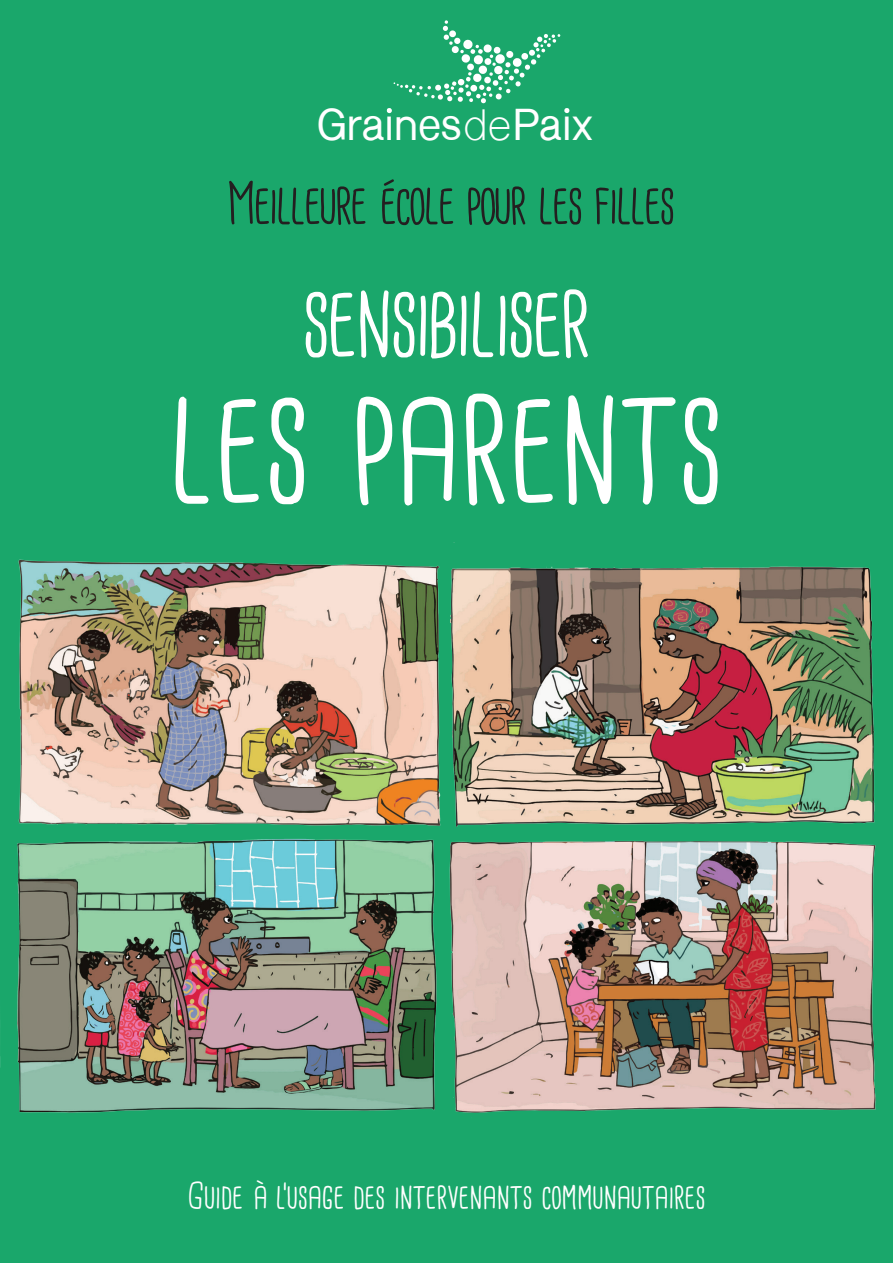
<style>
.page{position:relative;width:893px;height:1263px;background:#1aa76b}
.page>*{position:absolute;margin:0;border:0;box-sizing:border-box;transform-origin:0 0}
.t1{font:166.95px "Cardenio Modern";color:#fff}
.t2{font:102.75px "Cardenio Modern";letter-spacing:-.025em;color:#fff}
.t3{font:57.45px "Cardenio Modern";letter-spacing:-.03em;color:#231f20}
.t4{font:700 41.55px "Shree Dev 0714";letter-spacing:.01em;color:#fff}
.t5{font:36px "Cardenio Modern";letter-spacing:.005em;color:#fff}
.s1{font-weight:400;font-size:41.7px}
</style>
<div class="page">
<svg style="left:386px;top:20px;width:184px;height:93px"></svg>
<img style="left:450px;top:542px;width:425px;height:282px">
<img style="left:449px;top:824px;width:427px;height:289px">
<img style="left:18px;top:559px;width:423px;height:265px">
<img style="left:0;top:824px;width:441px;height:289px">
<p class="t4" style="left:317px;top:102px;width:277px">Graines<span class="s1">de</span>Paix</p>
<p class="t3" style="left:227px;top:170px;width:450px">Meilleure école pour les filles</p>
<p class="t2" style="left:302px;top:260px;width:290px">sensibiliser</p>
<p class="t1" style="left:168px;top:345px;width:557px">les parents</p>
<p class="t5" style="left:188px;top:1175px;width:519px">Guide à l’usage des intervenants communautaires</p>
</div>
